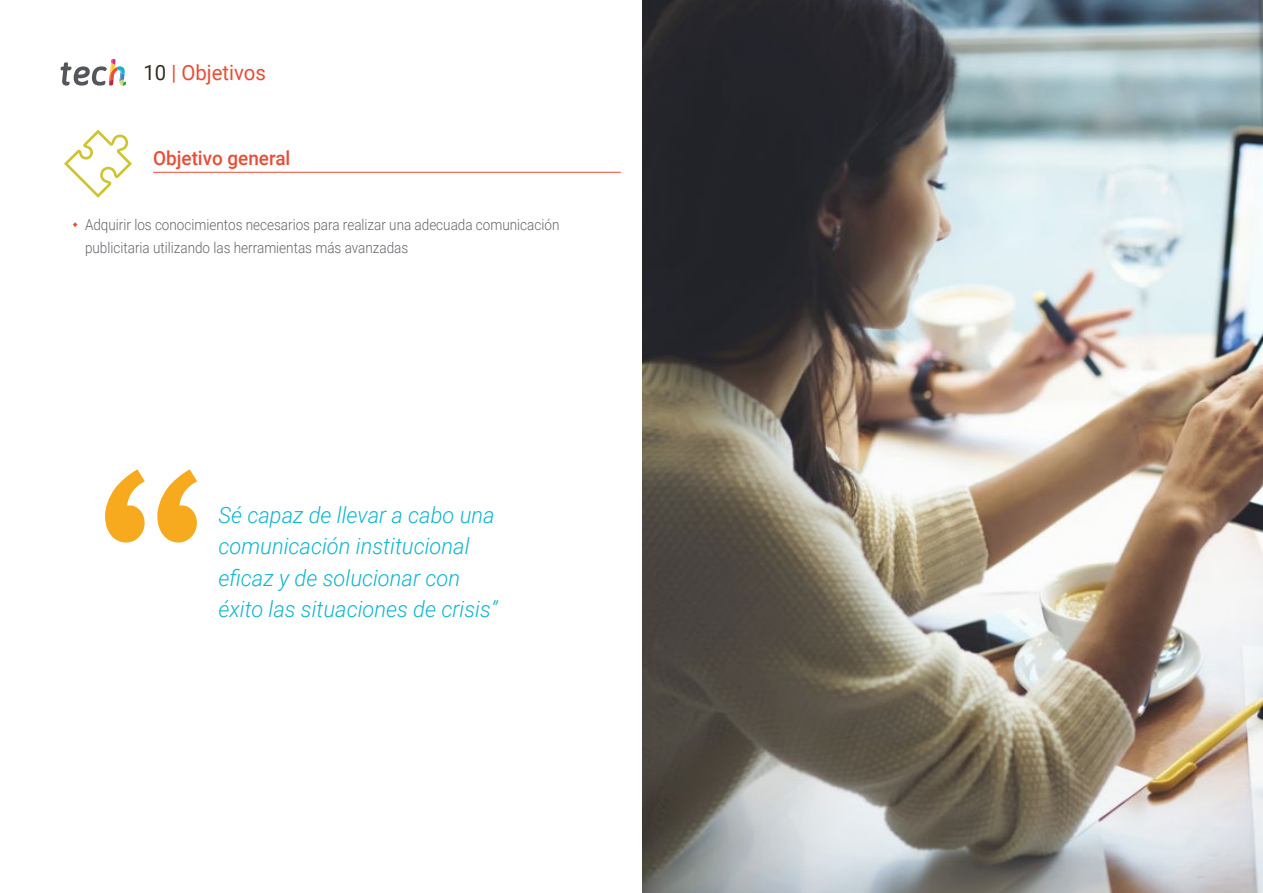
<style>
.page{position:relative;width:1263px;height:893px;background:#fff}
.page>*{position:absolute;margin:0;border:0;box-sizing:border-box;transform-origin:0 0}
.t1{font:italic 300 22.5px/31.5px "Roboto";color:#0fb6cf}
.t2{font:21px "Roboto";color:#e94d35}
.t3{font:500 19.5px "Roboto";color:#e94d35}
.t4{font:300 15px/22.5px "Roboto";color:#61646a;scale:.9 1}
.s1{color:#312e20}
</style>
<div class="page">
<hr style="left:153px;top:172px;width:468px;height:1px;background:#e94d35">
<svg style="left:64px;top:130px;width:68px;height:68px"></svg>
<svg style="left:105px;top:469px;width:92px;height:74px"></svg>
<img style="left:642px;top:0;width:621px;height:893px">
<svg style="left:61px;top:59px;width:65px;height:27px"></svg>
<h2 class="t2" style="left:144px;top:57px;width:124px"><span class="s1">10</span> | Objetivos</h2>
<h3 class="t3" style="left:153px;top:144px;width:139px">Objetivo general</h3>
<p class="t4" style="left:85px;top:213px;width:529px">Adquirir los conocimientos necesarios para realizar una adecuada comunicación publicitaria utilizando las herramientas más avanzadas</p>
<h1 class="t1" style="left:218px;top:498px;width:280px">Sé capaz de llevar a cabo una comunicación institucional eficaz y de solucionar con éxito las situaciones de crisis”</h1>
</div>
